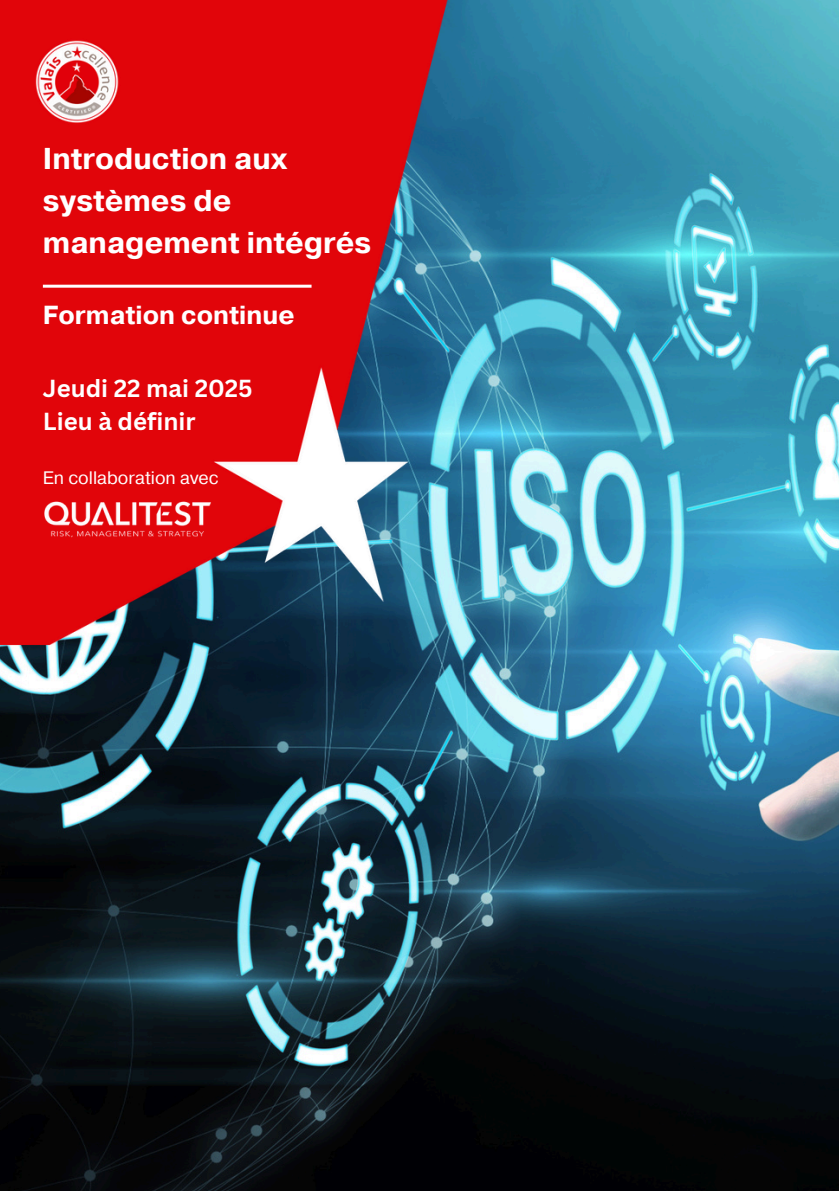
<style>
.page{position:relative;width:839px;height:1191px;background:#fff}
.page>*{position:absolute;margin:0;border:0;box-sizing:border-box;transform-origin:0 0}
.t1{font:700 30px/42px "Pragmatica";color:#fff}
.t2{font:700 26px "Pragmatica";color:#fff}
.t3{font:700 24px/33px "Canva Sans";color:#fff}
.t4{font:18px "Pragmatica";color:#fff}
</style>
<div class="page">
<img style="left:0;top:0;width:838px;height:1191px">
<img style="left:0;top:0;width:602px;height:860px">
<img style="left:43px;top:494px;width:171px;height:45px">
<hr style="left:43px;top:285px;width:268px;height:3px;background:#fff">
<h2 class="t1" style="left:43px;top:139px;width:330px">Introduction aux systèmes de management intégrés</h2>
<h2 class="t2" style="left:43px;top:298px;width:253px">Formation continue</h2>
<p class="t3" style="left:43px;top:372px;width:211px">Jeudi 22 mai 2025<br>Lieu à définir</p>
<p class="t4" style="left:43px;top:466px;width:177px">En collaboration avec</p>
</div>
